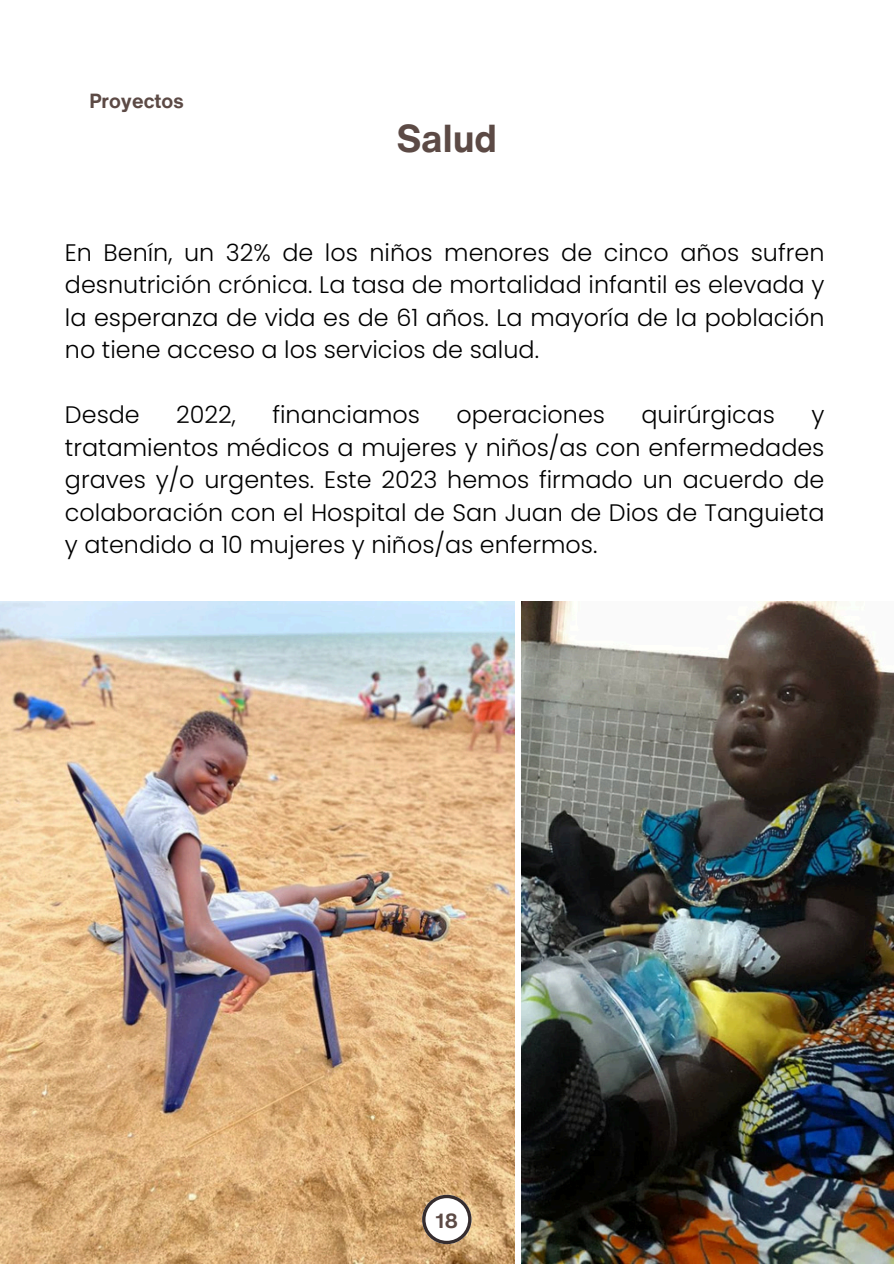
<style>
.page{position:relative;width:894px;height:1264px;background:#fff}
.page>*{position:absolute;margin:0;border:0;box-sizing:border-box;transform-origin:0 0}
.t1{font:700 37.95px "Helvetica Now Text";color:#5c4a45}
.t2{font:300 23.85px/32.4px "Poppins";color:#000;text-align:justify}
.t3{font:700 19.95px "Helvetica Now Text";color:#5c4a45}
</style>
<div class="page">
<img style="left:0;top:601px;width:514px;height:662px">
<img style="left:521px;top:601px;width:371px;height:662px">
<svg style="left:422px;top:1194px;width:49px;height:50px"></svg>
<p class="t3" style="left:89px;top:85px;width:96px">Proyectos</p>
<h1 class="t1" style="left:396px;top:110px;width:102px">Salud</h1>
<h2 class="t2" style="left:65px;top:236px;width:760px">En Benín, un 32% de los niños menores de cinco años sufren desnutrición crónica. La tasa de mortalidad infantil es elevada y la esperanza de vida es de 61 años. La mayoría de la población no tiene acceso a los servicios de salud.</h2>
<h2 class="t2" style="left:65px;top:399px;width:76px">Desde</h2>
<h2 class="t2" style="left:176px;top:399px;width:61px">2022,</h2>
<h2 class="t2" style="left:272px;top:399px;width:149px">financiamos</h2>
<h2 class="t2" style="left:456px;top:399px;width:150px">operaciones</h2>
<h2 class="t2" style="left:641px;top:399px;width:135px">quirúrgicas</h2>
<h2 class="t2" style="left:65px;top:399px;width:760px;text-indent:746px">y tratamientos médicos a mujeres y niños/as con enfermedades graves y/o urgentes. Este 2023 hemos firmado un acuerdo de colaboración con el Hospital de San Juan de Dios de Tanguieta y atendido a 10 mujeres y niños/as enfermos.</h2>
<p class="t3" style="left:433px;top:1205px;width:28px">07</p>
<p class="t3" style="left:435px;top:1205px;width:24px">18</p>
</div>
